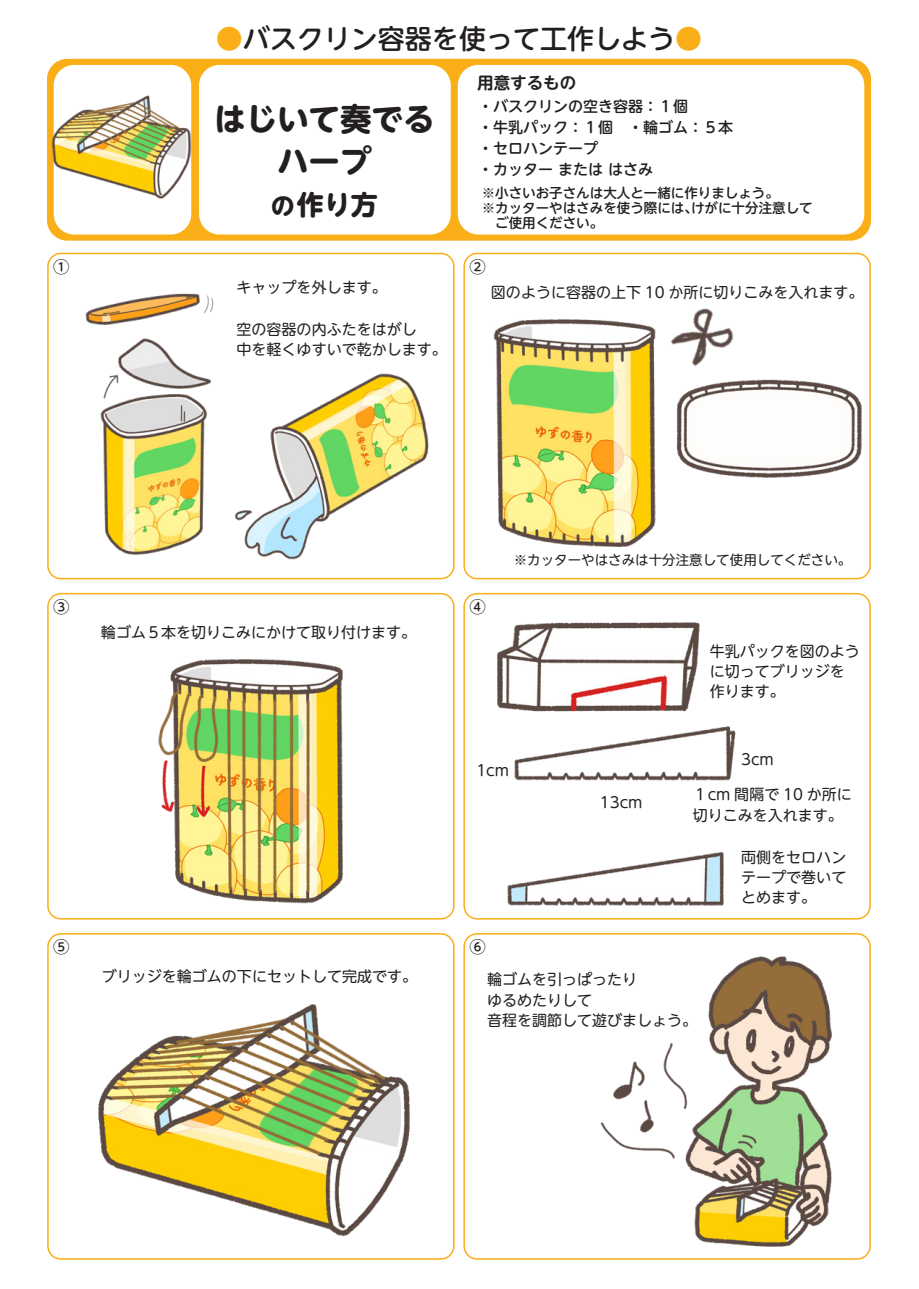
<style>
.page{position:relative;width:919px;height:1289px;background:#fff}
.page>*{position:absolute;margin:0;border:0;box-sizing:border-box;transform-origin:0 0}
.t1{font:700 31.5px/42.8px "UD Shin M Go Pro";color:#231f20;text-align:center}
.t2{font:500 27px "UD Shin M Go Pro";color:#231f20}
.t3{font:700 27px "UD Shin M Go Pro";color:#231f20}
.t4{font:700 16.5px "UD Shin M Go Pro De";color:#231f20}
.t5{font:500 16.35px "UD Shin M Go Pro";color:#231f20}
.t6{font:15px/20.4px "UD Shin M Go Pro";color:#231f20}
.t7{font:500 15px/21px "UD Shin M Go Pro";color:#231f20}
.t8{font:500 13.5px/14.9px "UD Shin M Go Pro";color:#231f20}
.t9{font:13.5px "UD Shin M Go Pro";color:#231f20}
.s1{color:#faaf18}
.s2{font-size:24px}
</style>
<div class="page">
<img style="left:600px;top:956px;width:267px;height:302px">
<img style="left:98px;top:1004px;width:312px;height:233px">
<img style="left:497px;top:622px;width:203px;height:87px">
<img style="left:501px;top:706px;width:235px;height:75px">
<img style="left:494px;top:851px;width:246px;height:69px">
<img style="left:158px;top:659px;width:185px;height:245px">
<img style="left:493px;top:319px;width:163px;height:228px">
<img style="left:676px;top:379px;width:186px;height:99px">
<svg style="left:47px;top:59px;width:824px;height:182px;background:#fab52a"></svg>
<div style="left:458px;top:65px;width:406px;height:169px;background:#fff;border-radius:20px"></div>
<div style="left:199px;top:65px;width:251px;height:169px;background:#fff;border-radius:20px"></div>
<div style="left:54px;top:65px;width:137px;height:169px;background:#fff;border-radius:20px"></div>
<div style="left:47px;top:933px;width:407px;height:326px;border:2px solid #faaf18;border-radius:13px"></div>
<div style="left:463px;top:933px;width:407px;height:326px;border:2px solid #faaf18;border-radius:13px"></div>
<div style="left:47px;top:593px;width:407px;height:326px;border:2px solid #faaf18;border-radius:13px"></div>
<div style="left:463px;top:593px;width:407px;height:326px;border:2px solid #faaf18;border-radius:13px"></div>
<div style="left:47px;top:253px;width:407px;height:326px;border:2px solid #faaf18;border-radius:13px"></div>
<div style="left:463px;top:253px;width:407px;height:326px;border:2px solid #faaf18;border-radius:13px"></div>
<img style="left:85px;top:293px;width:129px;height:262px">
<img style="left:235px;top:373px;width:194px;height:187px">
<img style="left:46px;top:92px;width:153px;height:114px">
<img style="left:670px;top:308px;width:64px;height:58px">
<h2 class="t2" style="left:216px;top:17px;width:488px"><span class="s1">●</span>バスクリン容器を使って工作しよう<span class="s1">●</span></h2>
<h1 class="t1" style="left:214px;top:96px;width:222px">はじいて奏でるハープ</h1>
<h2 class="t3" style="left:271px;top:182px;width:108px"><span class="s2">の</span>作り方</h2>
<p class="t4" style="left:477px;top:70px;width:100px">用意するもの</p>
<p class="t7" style="left:478px;top:95px;width:256px">・バスクリンの空き容器：１個<br>・牛乳パック：１個　・輪ゴム：５本・セロハンテープ<br>・カッター または はさみ</p>
<p class="t8" style="left:481px;top:185px;width:332px">※小さいお子さんは大人と一緒に作りましょう。<br>※カッターやはさみを使う際には、けがに十分注意して　ご使用ください。</p>
<p class="t5" style="left:53px;top:253px;width:18px">①</p>
<p class="t5" style="left:469px;top:253px;width:18px">②</p>
<p class="t6" style="left:236px;top:276px;width:151px">キャップを外します。</p>
<p class="t6" style="left:236px;top:318px;width:211px">空の容器の内ふたをはがし<br>中を軽くゆすいで乾かします。</p>
<p class="t6" style="left:491px;top:281px;width:374px">図のように容器の上下 10 か所に切りこみを入れます。</p>
<p class="t9" style="left:513px;top:549px;width:339px">※カッターやはさみは十分注意して使用してください。</p>
<p class="t5" style="left:53px;top:593px;width:18px">③</p>
<p class="t5" style="left:469px;top:593px;width:18px">④</p>
<p class="t6" style="left:101px;top:621px;width:316px">輪ゴム５本を切りこみにかけて取り付けます。</p>
<p class="t6" style="left:476px;top:758px;width:34px">1cm</p>
<p class="t5" style="left:53px;top:933px;width:18px">⑤</p>
<p class="t5" style="left:469px;top:933px;width:18px">⑥</p>
<p class="t6" style="left:599px;top:791px;width:44px">13cm</p>
<p class="t6" style="left:709px;top:640px;width:151px">牛乳パックを図のように切ってブリッジを作ります。</p>
<p class="t6" style="left:741px;top:748px;width:34px">3cm</p>
<p class="t6" style="left:692px;top:783px;width:160px">１cm 間隔で 10 か所に切りこみを入れます。</p>
<p class="t6" style="left:741px;top:845px;width:106px;text-align:justify">両側をセロハンテープで巻いてとめます。</p>
<p class="t6" style="left:102px;top:965px;width:317px">ブリッジを輪ゴムの下にセットして完成です。</p>
<p class="t6" style="left:487px;top:968px;width:211px">輪ゴムを引っぱったり<br>ゆるめたりして<br>音程を調節して遊びましょう。</p>
</div>
